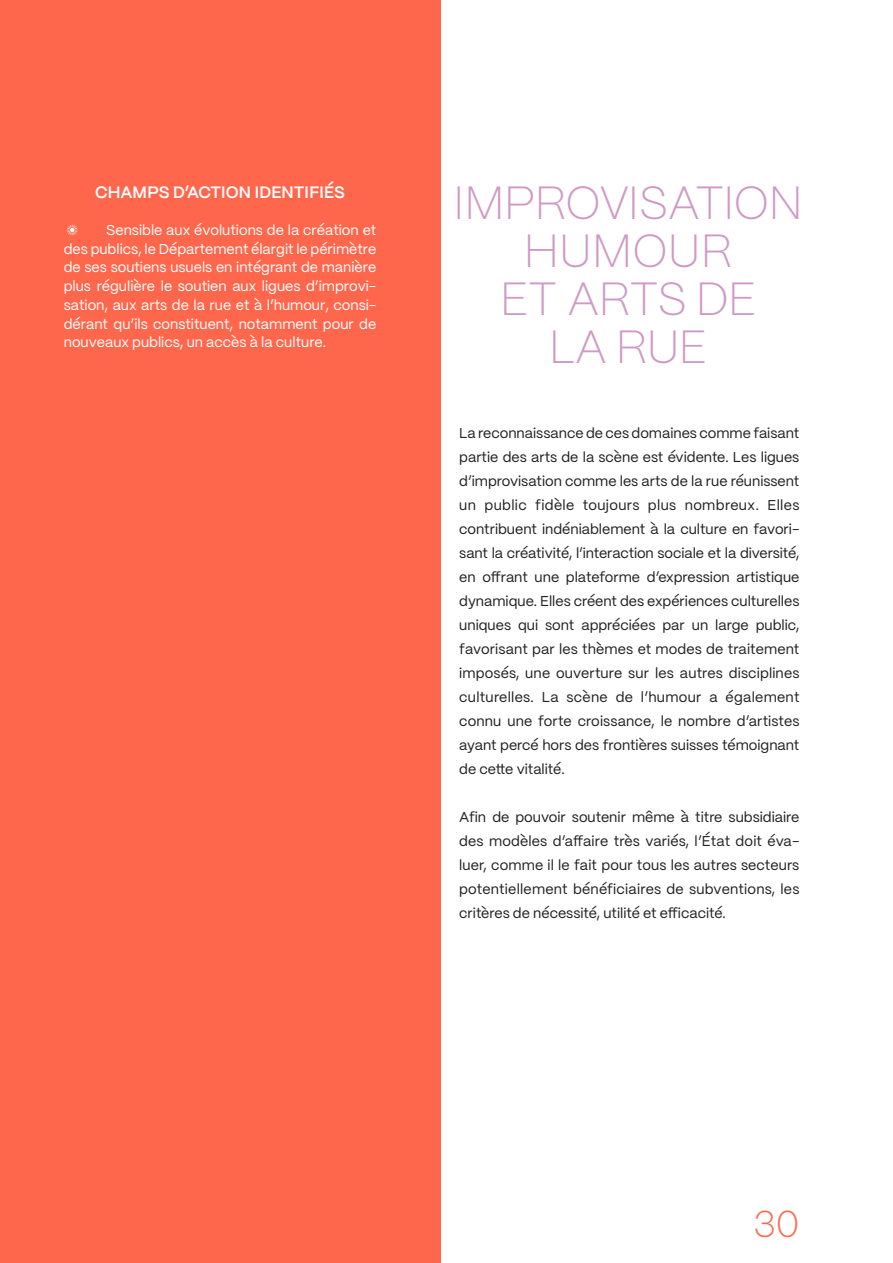
<style>
.page{position:relative;width:893px;height:1263px;background:#fff}
.page>*{position:absolute;margin:0;border:0;box-sizing:border-box;transform-origin:0 0}
.t1{font:200 46.5px/48px "PP Mori";letter-spacing:-.015em;color:#d099c5;text-align:center}
.PAGINATION{font:200 37.5px "PP Mori";color:#ff674c}
.TEXTE_c_9_5{font:600 16.5px "PP Mori";color:#fff}
.TEXTE_c_9_5-2{font:14.25px/24px "PP Mori";color:#231f20;text-align:justify}
.t2{font:14.25px/18.8px "PP Mori";color:#fff;text-align:justify}
</style>
<div class="page">
<div style="left:0;top:0;width:440px;height:1263px;background:#ff674c"></div>
<p class="TEXTE_c_9_5" style="left:95px;top:178px;width:251px">CHAMPS D’ACTION IDENTIFIÉS</p>
<p class="t2" style="left:64px;top:220px;width:314px;text-indent:43px">Sensible aux évolutions de la création et des publics, le Département élargit le périmètre de ses soutiens usuels en intégrant de manière plus régulière le soutien aux ligues d’improvi&shy;sation, aux arts de la rue et à l’humour, consi&shy;dérant qu’ils constituent, notamment pour de nouveaux publics, un accès à la culture.</p>
<p class="t2" style="left:66px;top:220px;width:14px">☀</p>
<p class="t1" style="left:454px;top:176px;width:351px">IMPROVISATION</p>
<p class="t1" style="left:500px;top:224px;width:258px">HUMOUR<br>ET ARTS DE<br>LA RUE</p>
<p class="TEXTE_c_9_5-2" style="left:459px;top:420px;width:342px">La reconnaissance de ces domaines comme faisant partie des arts de la scène est évidente. Les ligues d’improvisation comme les arts de la rue réunissent un public fidèle toujours plus nombreux. Elles contribuent indéniablement à la culture en favori&shy;sant la créativité, l’interaction sociale et la diversité, en offrant une plateforme d’expression artistique dynamique. Elles créent des expériences culturelles uniques qui sont appréciées par un large public, favorisant par les thèmes et modes de traitement imposés, une ouverture sur les autres disciplines culturelles. La scène de l’humour a également connu une forte croissance, le nombre d’artistes ayant percé hors des frontières suisses témoignant de cette vitalité.</p>
<p class="TEXTE_c_9_5-2" style="left:459px;top:804px;width:342px">Afin de pouvoir soutenir même à titre subsidiaire des modèles d’affaire très variés, l’État doit éva&shy;luer, comme il le fait pour tous les autres secteurs potentiellement bénéficiaires de subventions, les critères de nécessité, utilité et efficacité.</p>
<p class="PAGINATION" style="left:754px;top:1193px;width:47px">30</p>
</div>
